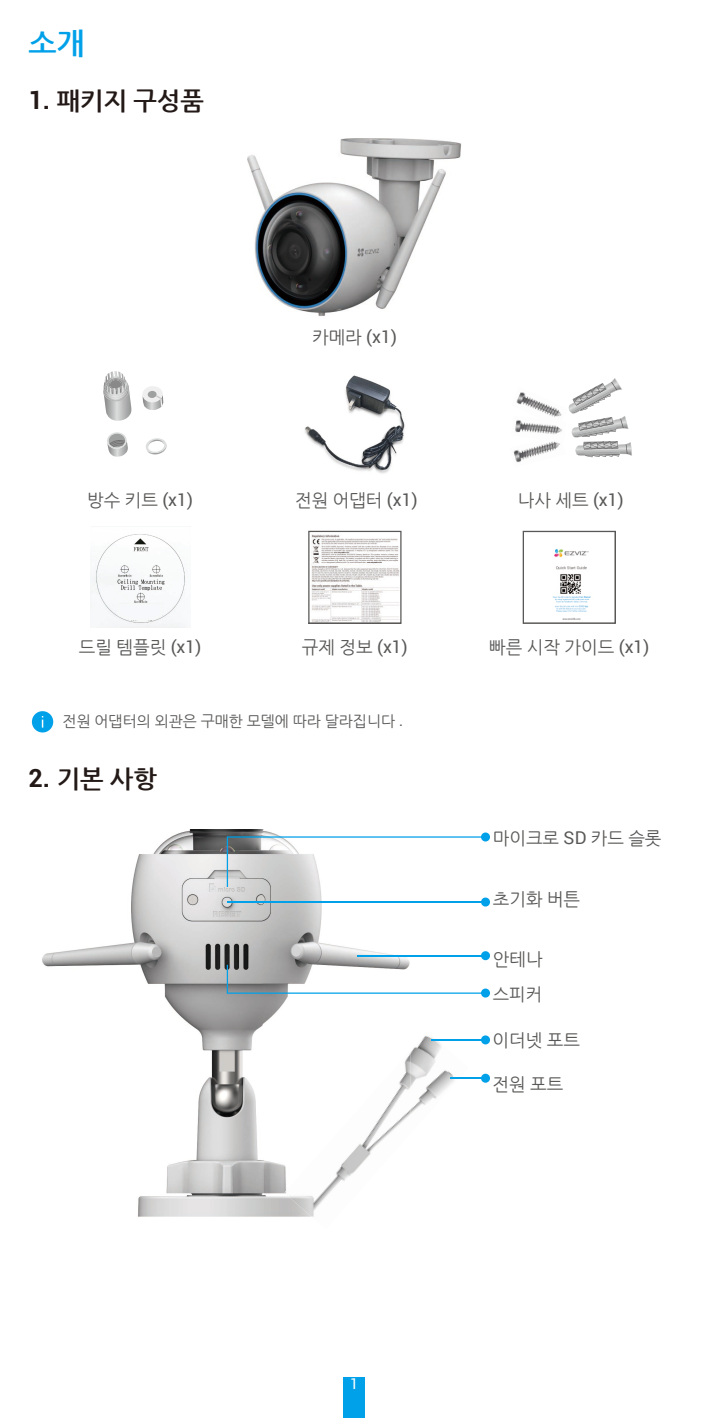
<style>
.page{position:relative;width:709px;height:1418px;background:#fff}
.page>*{position:absolute;margin:0;border:0;box-sizing:border-box;transform-origin:0 0}
.t1{font:700 30px "Nanum Gothic";color:#00a1e9}
.t2{font:700 25px "Nanum Gothic";color:#231916}
.t3{font:17.75px "Nanum Gothic";color:#595857}
.t4{font:17.75px "Roboto";color:#595857}
.t5{font:17.5px "Nanum Gothic";color:#595857}
.t6{font:15px "Nanum Gothic";color:#595857}
.t7{font:15px "Roboto";color:#fff}
.s1{font-family:"Roboto"}
.s2{font-family:"Nanum Gothic"}
</style>
<div class="page">
<div style="left:344px;top:1376px;width:21px;height:41px;background:#00a1e9"></div>
<img style="left:247px;top:138px;width:214px;height:178px">
<svg style="left:103px;top:371px;width:28px;height:50px"></svg>
<svg style="left:142px;top:386px;width:21px;height:24px"></svg>
<svg style="left:146px;top:438px;width:21px;height:16px"></svg>
<svg style="left:107px;top:432px;width:21px;height:25px"></svg>
<img style="left:304px;top:375px;width:101px;height:99px">
<svg style="left:568px;top:378px;width:64px;height:79px"></svg>
<img style="left:515px;top:422px;width:47px;height:13px">
<img style="left:516px;top:392px;width:46px;height:30px">
<img style="left:543px;top:419px;width:18px;height:8px">
<img style="left:513px;top:442px;width:47px;height:21px">
<img style="left:90px;top:534px;width:95px;height:93px">
<svg style="left:116px;top:601px;width:48px;height:21px"></svg>
<svg style="left:311px;top:534px;width:88px;height:88px"></svg>
<div style="left:308px;top:531px;width:93px;height:93px;border:1px solid #595857"></div>
<img style="left:553px;top:549px;width:38px;height:71px">
<div style="left:522px;top:531px;width:94px;height:93px;border:1px solid #595857"></div>
<div style="left:32px;top:711px;width:21px;height:21px;background:#00a1e9;border-radius:50%"></div>
<img style="left:410px;top:1036px;width:58px;height:78px">
<img style="left:42px;top:829px;width:368px;height:388px">
<img style="left:284px;top:1050px;width:126px;height:167px">
<div style="left:481px;top:832px;width:9px;height:9px;background:#00a1e9;border-radius:50%"></div>
<svg style="left:227px;top:836px;width:259px;height:51px"></svg>
<div style="left:481px;top:897px;width:9px;height:9px;background:#00a1e9;border-radius:50%"></div>
<hr style="left:227px;top:901px;width:259px;height:1px;background:#00a1e9">
<div style="left:481px;top:951px;width:9px;height:9px;background:#00a1e9;border-radius:50%"></div>
<hr style="left:358px;top:955px;width:128px;height:1px;background:#00a1e9">
<div style="left:481px;top:1035px;width:9px;height:9px;background:#00a1e9;border-radius:50%"></div>
<hr style="left:431px;top:1039px;width:53px;height:1px;background:#00a1e9">
<div style="left:481px;top:1073px;width:9px;height:9px;background:#00a1e9;border-radius:50%"></div>
<hr style="left:450px;top:1077px;width:34px;height:1px;background:#00a1e9">
<div style="left:481px;top:988px;width:9px;height:9px;background:#00a1e9;border-radius:50%"></div>
<svg style="left:227px;top:964px;width:259px;height:29px"></svg>
<h1 class="t1" style="left:28px;top:28px;width:58px">소개</h1>
<h2 class="t2" style="left:28px;top:88px;width:177px"><span class="s1">1.</span> 패키지 구성품</h2>
<p class="t4" style="left:312px;top:324px;width:86px"><span class="s2">카메라</span> (x1)</p>
<p class="t3" style="left:87px;top:491px;width:107px">방수 키트 <span class="s1">(x1)</span></p>
<p class="t3" style="left:295px;top:491px;width:124px">전원 어댑터 <span class="s1">(x1)</span></p>
<p class="t3" style="left:518px;top:491px;width:107px">나사 세트 <span class="s1">(x1)</span></p>
<p class="t3" style="left:79px;top:638px;width:124px">드릴 템플릿 <span class="s1">(x1)</span></p>
<p class="t3" style="left:302px;top:638px;width:107px">규제 정보 <span class="s1">(x1)</span></p>
<p class="t3" style="left:489px;top:638px;width:162px">빠른 시작 가이드 <span class="s1">(x1)</span></p>
<p class="t6" style="left:63px;top:714px;width:342px">전원 어댑터의 외관은 구매한 모델에 따라 달라집니다 <span class="s1">.</span></p>
<h2 class="t2" style="left:28px;top:767px;width:130px"><span class="s1">2.</span> 기본 사항</h2>
<p class="t3" style="left:493px;top:829px;width:170px">마이크로 <span class="s1">SD</span> 카드 슬롯</p>
<p class="t3" style="left:493px;top:891px;width:89px">초기화 버튼</p>
<p class="t3" style="left:493px;top:950px;width:51px">안테나</p>
<p class="t5" style="left:493px;top:986px;width:51px">스피커</p>
<p class="t3" style="left:492px;top:1032px;width:89px">이더넷 포트</p>
<p class="t3" style="left:492px;top:1075px;width:72px">전원 포트</p>
<p class="t7" style="left:350px;top:1372px;width:10px">1</p>
</div>
